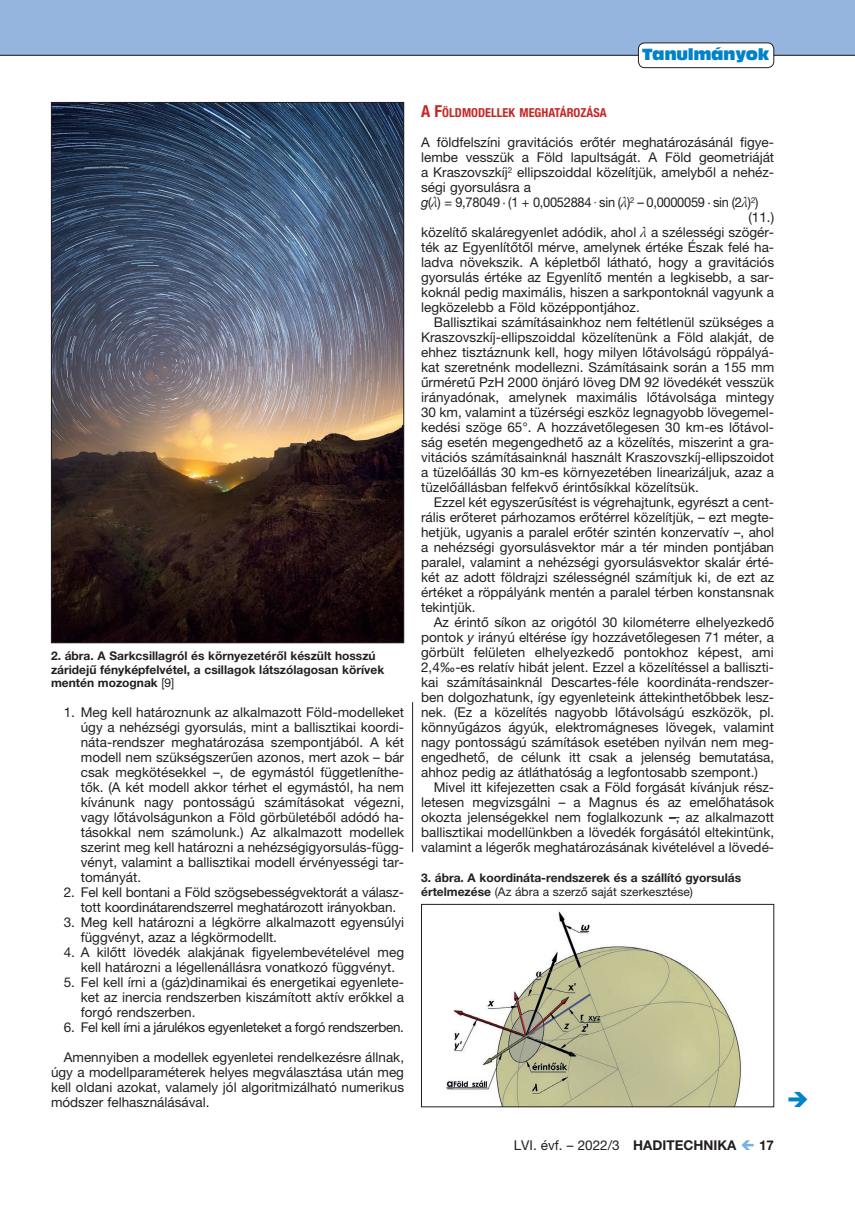
<style>
.page{position:relative;width:855px;height:1212px;background:#fff}
.page>*{position:absolute;margin:0;border:0;box-sizing:border-box;transform-origin:0 0}
.t1{font:15px "Antique Olive Compact";letter-spacing:-.02em;color:#0082c8}
.t2{font:13.5px/15px "Helvetica Neue LT Pro";color:#231f20;text-align:justify}
.t3{font:13.5px "Helvetica Neue LT Pro";letter-spacing:-.02em;color:#231f20}
.t4{font:13.5px "Helvetica Neue LT Pro";letter-spacing:-.02em;color:#231f20;scale:.95 1}
.t5{font:700 13.5px "Helvetica Neue LT Pro";color:#231f20}
.t6{font:700 condensed 12.3px "Helvetica Neue LT Pro";color:#c62626}
.t7{font:700 12px/13.5px "Helvetica Neue LT Pro";color:#231f20}
.s1{font-weight:400}
.s2{font-size:16.5px}
.s3{font-style:italic}
.s4{font-family:"M Ma Greek B";font-style:italic}
.s5{font-family:"Myriad Pro"}
.s6{font-family:"Minion Pro"}
.s7{font-weight:700}
</style>
<div class="page">
<div style="left:0;top:0;width:855px;height:55px;background:#95b5de"></div>
<hr style="left:0;top:55px;width:855px;height:1px;background:#231f20">
<div style="left:638px;top:43px;width:135px;height:25px;background:#fff;border-radius:6px"></div>
<div style="left:638px;top:43px;width:136px;height:25px;border:1px solid #231f20;border-radius:6px"></div>
<img style="left:53px;top:104px;width:349px;height:537px">
<img style="left:445px;top:910px;width:296px;height:195px">
<div style="left:421px;top:904px;width:353px;height:203px;border:1px solid #231f20"></div>
<hr style="left:412px;top:702px;width:1px;height:150px;background:#231f20">
<p class="t1" style="left:642px;top:44px;width:129px">Tanulmányok</p>
<p class="t7" style="left:51px;top:649px;width:335px">2. ábra. A Sarkcsillagról és környezetéről készült hosszú záridejű fényképfelvétel, a csillagok látszólagosan körívek mentén mozognak <span class="s1">[9]</span></p>
<p class="t2" style="left:81px;top:705px;width:325px;text-indent:-17px">1. Meg kell határoznunk az alkalmazott Föld-modelleket úgy a nehézségi gyorsulás, mint a ballisztikai koordi&shy;náta-rendszer meghatározása szempontjából. A két modell nem szükségszerűen azonos, mert azok – bár csak megkötésekkel –, de egymástól függetleníthe&shy;tők. (A két modell akkor térhet el egymástól, ha nem kívánunk nagy pontosságú számításokat végezni, vagy lőtávolságunkon a Föld görbületéből adódó ha&shy;tásokkal nem számolunk.) Az alkalmazott modellek szerint meg kell határozni a nehézségigyorsulás-függ&shy;vényt, valamint a ballisztikai modell érvényességi tar&shy;tományát.</p>
<p class="t2" style="left:81px;top:885px;width:325px;text-indent:-17px">2. Fel kell bontani a Föld szögsebességvektorát a válasz&shy;tott koordinátarendszerrel meghatározott irányokban.</p>
<p class="t2" style="left:81px;top:915px;width:325px;text-indent:-17px">3. Meg kell határozni a légkörre alkalmazott egyensúlyi függvényt, azaz a légkörmodellt.</p>
<p class="t2" style="left:81px;top:945px;width:325px;text-indent:-17px">4. A kilőtt lövedék alakjának figyelembevételével meg kell határozni a légellenállásra vonatkozó függvényt.</p>
<p class="t2" style="left:81px;top:975px;width:325px;text-indent:-17px">5. Fel kell írni a (gáz)dinamikai és energetikai egyenlete&shy;ket az inercia rendszerben kiszámított aktív erőkkel a forgó rendszerben.</p>
<p class="t3" style="left:64px;top:1019px;width:342px">6. Fel kell írni a járulékos egyenleteket a forgó rendszerben.</p>
<p class="t2" style="left:51px;top:1050px;width:354px;text-indent:13px">Amennyiben a modellek egyenletei rendelkezésre állnak, úgy a modellparaméterek helyes megválasztása után meg kell oldani azokat, valamely jól algoritmizálható numerikus módszer felhasználásával.</p>
<p class="t6" style="left:421px;top:105px;width:187px"><span class="s2">A F</span>ÖLDMODELLEK MEGHATÁROZÁSA</p>
<p class="t2" style="left:421px;top:135px;width:354px">A földfelszíni gravitációs erőtér meghatározásánál figye-</p>
<p class="t2" style="left:421px;top:150px;width:354px">lembe vesszük a Föld lapultságát. A Föld geometriáját</p>
<p class="t2" style="left:421px;top:165px;width:354px">a Kraszovszkíj<sup>2</sup> ellipszoiddal közelítjük, amelyből a nehéz-</p>
<p class="t2" style="left:421px;top:180px;width:111px">ségi gyorsulásra a</p>
<p class="t4" style="left:421px;top:194px;width:356px"><span class="s3">g</span>(<span class="s4">M</span>) = 9,78049 <span class="s5">∙</span> (1 + 0,0052884 <span class="s6">.</span> sin (<span class="s4">M</span>)<sup>2</sup> – 0,0000059 <span class="s5">∙</span> sin (2<span class="s4">M</span>)<sup>2</sup>)</p>
<p class="t2" style="left:748px;top:210px;width:27px">(11.)</p>
<p class="t2" style="left:421px;top:225px;width:354px">közelítő skaláregyenlet adódik, ahol <span class="s4">M</span> a szélességi szögér-</p>
<p class="t2" style="left:421px;top:240px;width:354px">ték az Egyenlítőtől mérve, amelynek értéke Észak felé ha-</p>
<p class="t2" style="left:421px;top:255px;width:354px">ladva növekszik. A képletből látható, hogy a gravitációs</p>
<p class="t2" style="left:421px;top:270px;width:354px">gyorsulás értéke az Egyenlítő mentén a legkisebb, a sar-</p>
<p class="t2" style="left:421px;top:285px;width:354px">koknál pedig maximális, hiszen a sarkpontoknál vagyunk a</p>
<p class="t2" style="left:421px;top:300px;width:220px">legközelebb a Föld középpontjához.</p>
<p class="t2" style="left:434px;top:315px;width:342px">Ballisztikai számításainkhoz nem feltétlenül szükséges a</p>
<p class="t2" style="left:421px;top:330px;width:354px">Kraszovszkíj-ellipszoiddal közelítenünk a Föld alakját, de</p>
<p class="t2" style="left:421px;top:345px;width:354px">ehhez tisztáznunk kell, hogy milyen lőtávolságú röppályá-</p>
<p class="t2" style="left:421px;top:360px;width:354px">kat szeretnénk modellezni. Számításaink során a 155 mm</p>
<p class="t2" style="left:421px;top:375px;width:354px">űrméretű PzH 2000 önjáró löveg DM 92 lövedékét vesszük</p>
<p class="t2" style="left:421px;top:390px;width:354px">irányadónak, amelynek maximális lőtávolsága mintegy</p>
<p class="t2" style="left:421px;top:405px;width:354px">30 km, valamint a tüzérségi eszköz legnagyobb lövegemel-</p>
<p class="t2" style="left:421px;top:420px;width:354px">kedési szöge 65°. A hozzávetőlegesen 30 km-es lőtávol-</p>
<p class="t2" style="left:421px;top:435px;width:354px">ság esetén megengedhető az a közelítés, miszerint a gra-</p>
<p class="t2" style="left:421px;top:450px;width:354px">vitációs számításainknál használt Kraszovszkíj-ellipszoidot</p>
<p class="t2" style="left:421px;top:465px;width:354px">a tüzelőállás 30 km-es környezetében linearizáljuk, azaz a</p>
<p class="t2" style="left:421px;top:480px;width:279px">tüzelőállásban felfekvő érintősíkkal közelítsük.</p>
<p class="t2" style="left:434px;top:495px;width:342px">Ezzel két egyszerűsítést is végrehajtunk, egyrészt a cent-</p>
<p class="t2" style="left:421px;top:510px;width:354px">rális erőteret párhozamos erőtérrel közelítjük, – ezt megte-</p>
<p class="t2" style="left:421px;top:525px;width:354px">hetjük, ugyanis a paralel erőtér szintén konzervatív –, ahol</p>
<p class="t2" style="left:421px;top:540px;width:354px">a nehézségi gyorsulásvektor már a tér minden pontjában</p>
<p class="t2" style="left:421px;top:555px;width:354px">paralel, valamint a nehézségi gyorsulásvektor skalár érté-</p>
<p class="t2" style="left:421px;top:570px;width:354px">két az adott földrajzi szélességnél számítjuk ki, de ezt az</p>
<p class="t2" style="left:421px;top:585px;width:354px">értéket a röppályánk mentén a paralel térben konstansnak</p>
<p class="t2" style="left:421px;top:600px;width:56px">tekintjük.</p>
<p class="t2" style="left:434px;top:615px;width:342px">Az érintő síkon az origótól 30 kilométerre elhelyezkedő</p>
<p class="t2" style="left:421px;top:630px;width:354px">pontok <span class="s3">y</span> irányú eltérése így hozzávetőlegesen 71 méter, a</p>
<p class="t2" style="left:421px;top:645px;width:354px">görbült felületen elhelyezkedő pontokhoz képest, ami</p>
<p class="t2" style="left:421px;top:660px;width:354px">2,4‰-es relatív hibát jelent. Ezzel a közelítéssel a balliszti-</p>
<p class="t2" style="left:421px;top:675px;width:354px">kai számításainknál Descartes-féle koordináta-rendszer-</p>
<p class="t2" style="left:421px;top:690px;width:354px">ben dolgozhatunk, így egyenleteink áttekinthetőbbek lesz-</p>
<p class="t2" style="left:421px;top:705px;width:354px">nek. (Ez a közelítés nagyobb lőtávolságú eszközök, pl.</p>
<p class="t2" style="left:421px;top:720px;width:354px">könnyűgázos ágyúk, elektromágneses lövegek, valamint</p>
<p class="t2" style="left:421px;top:735px;width:354px">nagy pontosságú számítások esetében nyilván nem meg-</p>
<p class="t2" style="left:421px;top:750px;width:354px">engedhető, de célunk itt csak a jelenség bemutatása,</p>
<p class="t2" style="left:421px;top:765px;width:338px">ahhoz pedig az átláthatóság a legfontosabb szempont.)</p>
<p class="t2" style="left:434px;top:780px;width:342px">Mivel itt kifejezetten csak a Föld forgását kívánjuk rész-</p>
<p class="t2" style="left:421px;top:795px;width:354px">letesen megvizsgálni – a Magnus és az emelőhatások</p>
<p class="t2" style="left:421px;top:810px;width:354px">okozta jelenségekkel nem foglalkozunk –, az alkalmazott</p>
<p class="t2" style="left:421px;top:825px;width:354px">ballisztikai modellünkben a lövedék forgásától eltekintünk,</p>
<p class="t2" style="left:421px;top:840px;width:354px">valamint a légerők meghatározásának kivételével a lövedé-</p>
<p class="t7" style="left:421px;top:871px;width:321px">3. ábra. A koordináta-rendszerek és a szállító gyorsulás értelmezése <span class="s1">(Az ábra a szerző saját szerkesztése)</span></p>
<p class="t2" style="left:514px;top:1137px;width:224px">LVI. évf. – 2022/3 <span class="s7">HADITECHNIKA</span></p>
<p class="t5" style="left:759px;top:1137px;width:17px">17</p>
</div>
